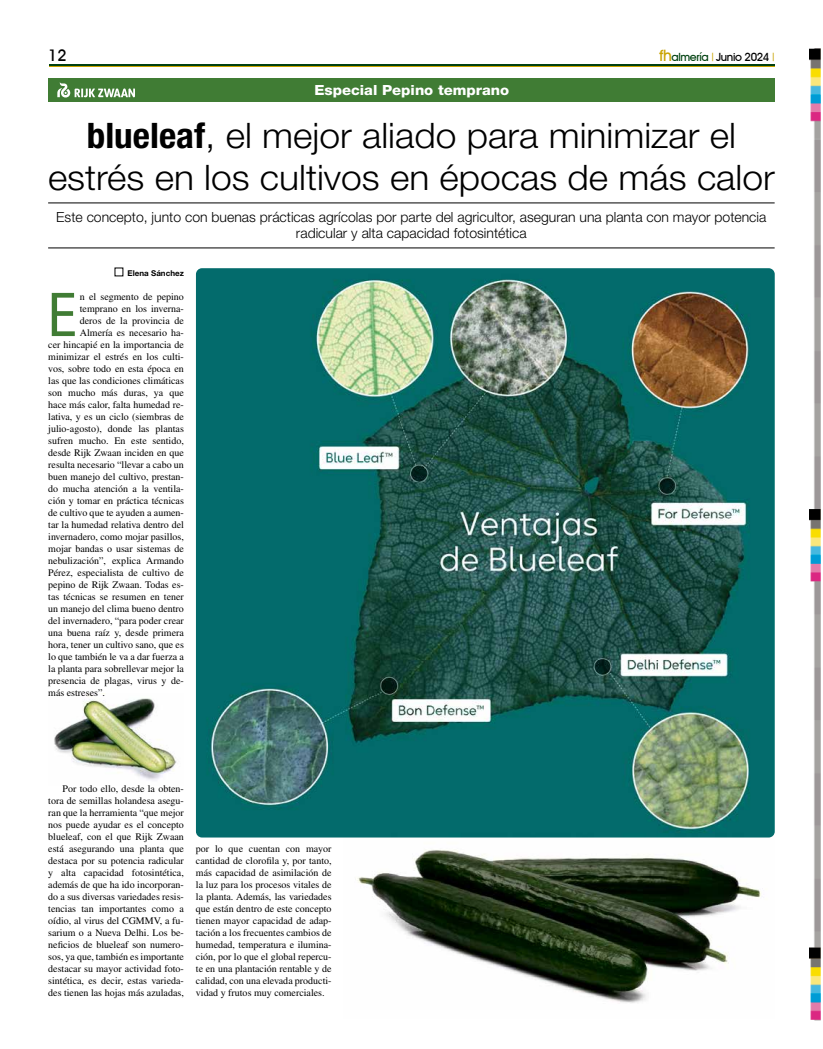
<style>
.page{position:relative;width:823px;height:1049px;background:#fff}
.page>*{position:absolute;margin:0;border:0;box-sizing:border-box;transform-origin:0 0}
.t1{font:condensed 60.4px "Helvetica Neue LT Std";color:#407c34}
.t2{font:300 35.2px/42.2px "Helvetica Neue LT Std";color:#000;text-align:center;scale:1.06 1}
.t3{font:500 16px "Avant Garde IT Cby BT";color:#000}
.t4{font:300 14px/16px "Helvetica Neue LT Std";color:#000;text-align:center}
.t5{font:800 14px "Helvetica Neue LT Std";color:#fff;scale:1.06 1}
.t6{font:500 11.3px "Avant Garde IT Cby BT";letter-spacing:-.03em;color:#000}
.t7{font:10px/12px "Times LT Std";color:#000;text-align:justify}
.t8{font:700 8px "Helvetica Neue LT Std";letter-spacing:.005em;color:#000}
.s1{font-size:15.7px;color:#c9a300}
.s2{color:#004110}
.s3{font-family:"Helvetica Neue LT Std";font-weight:400;font-stretch:condensed;color:#c9a300}
.s4{font-weight:700;font-stretch:condensed}
</style>
<div class="page">
<hr style="left:49px;top:65px;width:725px;height:1px;background:#004110">
<hr style="left:49px;top:67px;width:725px;height:1px;background:#c9a300">
<img style="left:809px;top:48px;width:12px;height:973px">
<img style="left:343px;top:837px;width:428px;height:166px">
<img style="left:54px;top:693px;width:123px;height:87px">
<div style="left:48px;top:78px;width:726px;height:24px;background:#407c34"></div>
<svg style="left:57px;top:82px;width:78px;height:16px"></svg>
<hr style="left:48px;top:203px;width:726px;height:1px;background:#000">
<hr style="left:48px;top:248px;width:726px;height:1px;background:#000">
<img style="left:196px;top:268px;width:578px;height:569px">
<h3 class="t3" style="left:48px;top:46px;width:20px">12</h3>
<p class="t6" style="left:658px;top:50px;width:117px"><span class="s1">fh</span><span class="s2">almería</span> <span class="s3">|</span> Junio 2024 <span class="s3">|</span></p>
<h3 class="t5" style="left:314px;top:82px;width:185px">Especial Pepino temprano</h3>
<h2 class="t2" style="left:48px;top:113px;width:686px"><span class="s4">blueleaf</span>, el mejor aliado para minimizar el estrés en los cultivos en épocas de más calor</h2>
<h3 class="t4" style="left:56px;top:209px;width:711px">Este concepto, junto con buenas prácticas agrícolas por parte del agricultor, aseguran una planta con mayor potencia radicular y alta capacidad fotosintética</h3>
<p class="t8" style="left:127px;top:268px;width:58px">Elena Sánchez</p>
<h1 class="t1" style="left:48px;top:280px;width:29px">E</h1>
<p class="t7" style="left:80px;top:291px;width:105px">n el segmento de pepino</p>
<p class="t7" style="left:80px;top:303px;width:105px">temprano en los inverna-</p>
<p class="t7" style="left:80px;top:315px;width:105px">deros de la provincia de</p>
<p class="t7" style="left:80px;top:327px;width:105px">Almería es necesario ha-</p>
<p class="t7" style="left:48px;top:339px;width:137px">cer hincapié en la importancia de</p>
<p class="t7" style="left:48px;top:351px;width:137px">minimizar el estrés en los culti-</p>
<p class="t7" style="left:48px;top:363px;width:137px">vos, sobre todo en esta época en</p>
<p class="t7" style="left:48px;top:375px;width:137px">las que las condiciones climáticas</p>
<p class="t7" style="left:48px;top:387px;width:137px">son mucho más duras, ya que</p>
<p class="t7" style="left:48px;top:399px;width:137px">hace más calor, falta humedad re-</p>
<p class="t7" style="left:48px;top:411px;width:137px">lativa, y es un ciclo (siembras de</p>
<p class="t7" style="left:48px;top:423px;width:137px">julio-agosto), donde las plantas</p>
<p class="t7" style="left:48px;top:435px;width:137px">sufren mucho. En este sentido,</p>
<p class="t7" style="left:48px;top:447px;width:137px">desde Rijk Zwaan inciden en que</p>
<p class="t7" style="left:48px;top:459px;width:137px">resulta necesario “llevar a cabo un</p>
<p class="t7" style="left:48px;top:471px;width:137px">buen manejo del cultivo, prestan-</p>
<p class="t7" style="left:48px;top:483px;width:137px">do mucha atención a la ventila-</p>
<p class="t7" style="left:48px;top:495px;width:137px">ción y tomar en práctica técnicas</p>
<p class="t7" style="left:48px;top:507px;width:137px">de cultivo que te ayuden a aumen-</p>
<p class="t7" style="left:48px;top:519px;width:137px">tar la humedad relativa dentro del</p>
<p class="t7" style="left:48px;top:531px;width:137px">invernadero, como mojar pasillos,</p>
<p class="t7" style="left:48px;top:543px;width:137px">mojar bandas o usar sistemas de</p>
<p class="t7" style="left:48px;top:555px;width:137px">nebulización”, explica Armando</p>
<p class="t7" style="left:48px;top:567px;width:137px">Pérez, especialista de cultivo de</p>
<p class="t7" style="left:48px;top:579px;width:137px">pepino de Rijk Zwaan. Todas es-</p>
<p class="t7" style="left:48px;top:591px;width:137px">tas técnicas se resumen en tener</p>
<p class="t7" style="left:48px;top:603px;width:137px">un manejo del clima bueno dentro</p>
<p class="t7" style="left:48px;top:615px;width:137px">del invernadero, “para poder crear</p>
<p class="t7" style="left:48px;top:627px;width:137px">una buena raíz y, desde primera</p>
<p class="t7" style="left:48px;top:639px;width:137px">hora, tener un cultivo sano, que es</p>
<p class="t7" style="left:48px;top:651px;width:137px">lo que también le va a dar fuerza a</p>
<p class="t7" style="left:48px;top:663px;width:137px">la planta para sobrellevar mejor la</p>
<p class="t7" style="left:48px;top:675px;width:137px">presencia de plagas, virus y de-</p>
<p class="t7" style="left:48px;top:687px;width:58px">más estreses”.</p>
<p class="t7" style="left:48px;top:783px;width:137px;text-indent:14px">Por todo ello, desde la obten&shy;tora de semillas holandesa asegu&shy;ran que la herramienta “que mejor nos puede ayudar es el concepto blueleaf, con el que Rijk Zwaan está asegurando una planta que destaca por su potencia radicular y alta capacidad fotosintética, además de que ha ido incorporan&shy;do a sus diversas variedades resis&shy;tencias tan importantes como a oídio, al virus del CGMMV, a fu&shy;sarium o a Nueva Delhi. Los be&shy;neficios de blueleaf son numero&shy;sos, ya que, también es importante destacar su mayor actividad foto&shy;sintética, es decir, estas varieda&shy;des tienen las hojas más azuladas,</p>
<p class="t7" style="left:196px;top:843px;width:137px">por lo que cuentan con mayor cantidad de clorofila y, por tanto, más capacidad de asimilación de la luz para los procesos vitales de la planta. Además, las variedades que están dentro de este concepto tienen mayor capacidad de adap&shy;tación a los frecuentes cambios de humedad, temperatura e ilumina&shy;ción, por lo que el global repercu&shy;te en una plantación rentable y de calidad, con una elevada producti&shy;vidad y frutos muy comerciales.</p>
</div>
